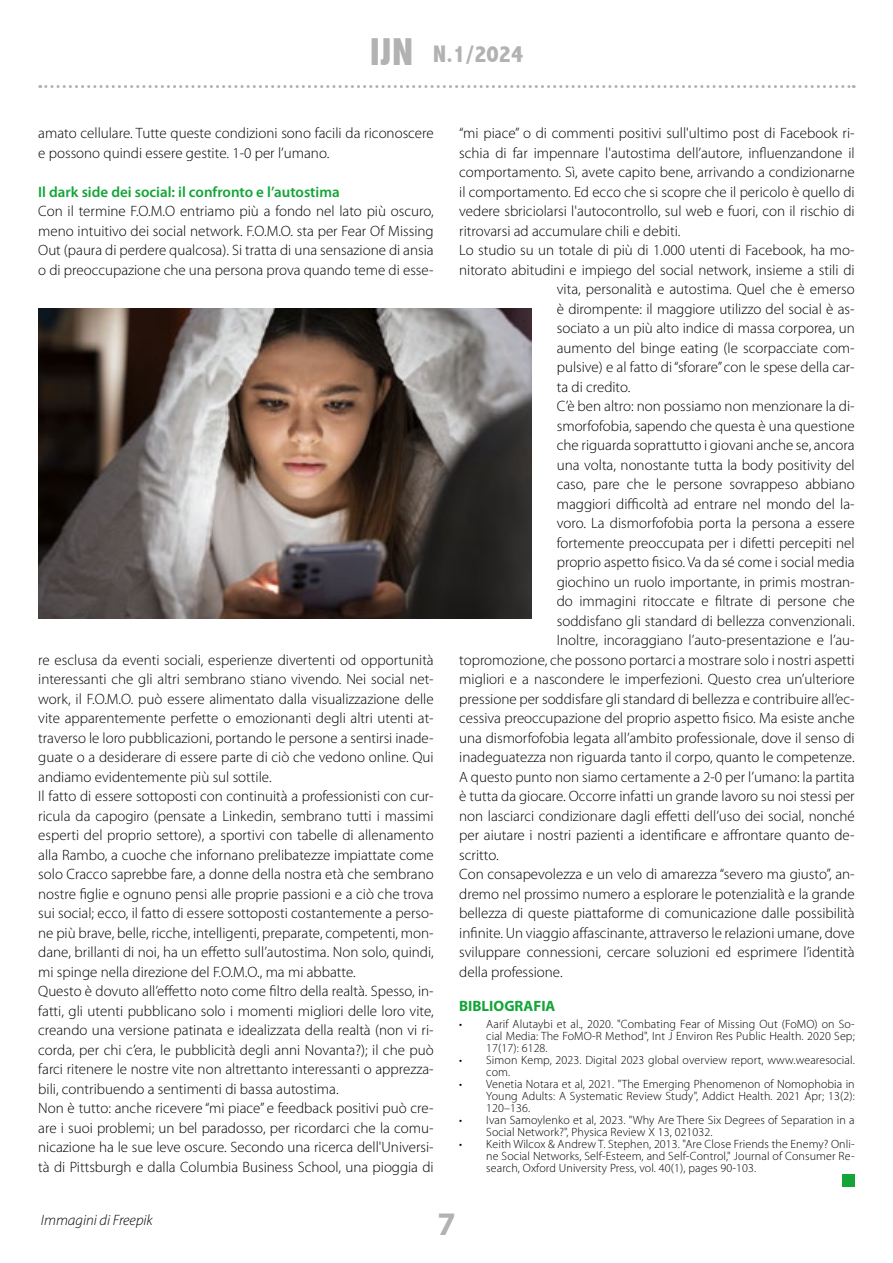
<style>
.page{position:relative;width:893px;height:1263px;background:#fff}
.page>*{position:absolute;margin:0;border:0;box-sizing:border-box;transform-origin:0 0}
.t1{font:700 33px "Myriad Pro";color:#b3b2b2}
.t2{font:800 condensed 24px "Abadi";color:#b3b2b2}
.t3{font:300 15px/19.5px "Myriad Pro";color:#000}
.t4{font:600 15px "Myriad Pro";color:#13a538}
.t5{font:italic 300 15px "Myriad Pro";color:#000}
.t6{font:700 15px "Myriad Pro";color:#13a538}
.t7{font:300 12px/12px "Myriad Pro";letter-spacing:.01em;color:#000;text-align:justify}
.s1{font-size:39px}
</style>
<div class="page">
<svg style="left:40px;top:85px;width:814px;height:3px"></svg>
<img style="left:38px;top:308px;width:493px;height:311px">
<div style="left:842px;top:1174px;width:13px;height:13px;background:#13a538"></div>
<h2 class="t2" style="left:370px;top:40px;width:155px"><span class="s1">IJN</span> N.1/2024</h2>
<p class="t3" style="left:38px;top:124px;width:397px">amato cellulare. Tutte queste condizioni sono facili da riconoscere e possono quindi essere gestite. 1-0 per l’umano.</p>
<p class="t4" style="left:38px;top:182px;width:303px">Il dark side dei social: il confronto e l’autostima</p>
<p class="t3" style="left:38px;top:202px;width:397px;text-align:justify">Con il termine F.O.M.O entriamo più a fondo nel lato più oscuro, meno intuitivo dei social network. F.O.M.O. sta per Fear Of Missing Out (paura di perdere qualcosa). Si tratta di una sensazione di ansia o di preoccupazione che una persona prova quando teme di esse-</p>
<p class="t3" style="left:38px;top:650px;width:397px">re esclusa da eventi sociali, esperienze divertenti od opportunità interessanti che gli altri sembrano stiano vivendo. Nei social net&shy;work, il F.O.M.O. può essere alimentato dalla visualizzazione delle vite apparentemente perfette o emozionanti degli altri utenti at&shy;traverso le loro pubblicazioni, portando le persone a sentirsi inade&shy;guate o a desiderare di essere parte di ciò che vedono online. Qui andiamo evidentemente più sul sottile.<br>Il fatto di essere sottoposti con continuità a professionisti con cur&shy;ricula da capogiro (pensate a Linkedin, sembrano tutti i massimi esperti del proprio settore), a sportivi con tabelle di allenamento alla Rambo, a cuoche che infornano prelibatezze impiattate come solo Cracco saprebbe fare, a donne della nostra età che sembrano nostre figlie e ognuno pensi alle proprie passioni e a ciò che trova sui social; ecco, il fatto di essere sottoposti costantemente a perso&shy;ne più brave, belle, ricche, intelligenti, preparate, competenti, mon&shy;dane, brillanti di noi, ha un effetto sull’autostima. Non solo, quindi, mi spinge nella direzione del F.O.M.O., ma mi abbatte.<br>Questo è dovuto all’effetto noto come filtro della realtà. Spesso, in&shy;fatti, gli utenti pubblicano solo i momenti migliori delle loro vite, creando una versione patinata e idealizzata della realtà (non vi ri&shy;corda, per chi c’era, le pubblicità degli anni Novanta?); il che può farci ritenere le nostre vite non altrettanto interessanti o apprezza&shy;bili, contribuendo a sentimenti di bassa autostima.<br>Non è tutto: anche ricevere “mi piace” e feedback positivi può cre&shy;are i suoi problemi; un bel paradosso, per ricordarci che la comu&shy;nicazione ha le sue leve oscure. Secondo una ricerca dell'Universi&shy;tà di Pittsburgh e dalla Columbia Business School, una pioggia di</p>
<p class="t3" style="left:459px;top:124px;width:397px">“mi piace” o di commenti positivi sull'ultimo post di Facebook ri-</p>
<p class="t3" style="left:459px;top:143px;width:397px">schia di far impennare l'autostima dell’autore, influenzandone il</p>
<p class="t3" style="left:459px;top:163px;width:397px">comportamento. Sì, avete capito bene, arrivando a condizionarne</p>
<p class="t3" style="left:459px;top:182px;width:397px">il comportamento. Ed ecco che si scopre che il pericolo è quello di</p>
<p class="t3" style="left:459px;top:202px;width:397px">vedere sbriciolarsi l'autocontrollo, sul web e fuori, con il rischio di</p>
<p class="t3" style="left:459px;top:221px;width:223px">ritrovarsi ad accumulare chili e debiti.</p>
<p class="t3" style="left:459px;top:241px;width:397px">Lo studio su un totale di più di 1.000 utenti di Facebook, ha mo-</p>
<p class="t3" style="left:459px;top:260px;width:397px">nitorato abitudini e impiego del social network, insieme a stili di</p>
<p class="t3" style="left:557px;top:280px;width:299px">vita, personalità e autostima. Quel che è emerso</p>
<p class="t3" style="left:557px;top:299px;width:299px">è dirompente: il maggiore utilizzo del social è as-</p>
<p class="t3" style="left:557px;top:319px;width:299px">sociato a un più alto indice di massa corporea, un</p>
<p class="t3" style="left:557px;top:338px;width:299px">aumento del binge eating (le scorpacciate com-</p>
<p class="t3" style="left:557px;top:358px;width:299px">pulsive) e al fatto di “sforare” con le spese della car-</p>
<p class="t3" style="left:557px;top:377px;width:75px">ta di credito.</p>
<p class="t3" style="left:557px;top:397px;width:299px">C’è ben altro: non possiamo non menzionare la di-</p>
<p class="t3" style="left:557px;top:416px;width:299px">smorfofobia, sapendo che questa è una questione</p>
<p class="t3" style="left:557px;top:436px;width:299px">che riguarda soprattutto i giovani anche se, ancora</p>
<p class="t3" style="left:557px;top:455px;width:299px">una volta, nonostante tutta la body positivity del</p>
<p class="t3" style="left:557px;top:475px;width:299px">caso, pare che le persone sovrappeso abbiano</p>
<p class="t3" style="left:557px;top:494px;width:299px">maggiori difficoltà ad entrare nel mondo del la-</p>
<p class="t3" style="left:557px;top:514px;width:299px">voro. La dismorfofobia porta la persona a essere</p>
<p class="t3" style="left:557px;top:533px;width:299px">fortemente preoccupata per i difetti percepiti nel</p>
<p class="t3" style="left:557px;top:553px;width:299px">proprio aspetto fisico. Va da sé come i social media</p>
<p class="t3" style="left:557px;top:572px;width:299px">giochino un ruolo importante, in primis mostran-</p>
<p class="t3" style="left:557px;top:592px;width:299px">do immagini ritoccate e filtrate di persone che</p>
<p class="t3" style="left:557px;top:611px;width:299px">soddisfano gli standard di bellezza convenzionali.</p>
<p class="t3" style="left:557px;top:631px;width:299px">Inoltre, incoraggiano l’auto-presentazione e l’au-</p>
<p class="t3" style="left:459px;top:650px;width:397px">topromozione, che possono portarci a mostrare solo i nostri aspetti</p>
<p class="t3" style="left:459px;top:670px;width:397px">migliori e a nascondere le imperfezioni. Questo crea un’ulteriore</p>
<p class="t3" style="left:459px;top:689px;width:397px">pressione per soddisfare gli standard di bellezza e contribuire all’ec-</p>
<p class="t3" style="left:459px;top:709px;width:397px">cessiva preoccupazione del proprio aspetto fisico. Ma esiste anche</p>
<p class="t3" style="left:459px;top:728px;width:397px">una dismorfofobia legata all’ambito professionale, dove il senso di</p>
<p class="t3" style="left:459px;top:748px;width:397px">inadeguatezza non riguarda tanto il corpo, quanto le competenze.</p>
<p class="t3" style="left:459px;top:767px;width:397px">A questo punto non siamo certamente a 2-0 per l’umano: la partita</p>
<p class="t3" style="left:459px;top:787px;width:397px">è tutta da giocare. Occorre infatti un grande lavoro su noi stessi per</p>
<p class="t3" style="left:459px;top:806px;width:397px">non lasciarci condizionare dagli effetti dell’uso dei social, nonché</p>
<p class="t3" style="left:459px;top:826px;width:397px">per aiutare i nostri pazienti a identificare e affrontare quanto de-</p>
<p class="t3" style="left:459px;top:845px;width:41px">scritto.</p>
<p class="t3" style="left:459px;top:865px;width:397px">Con consapevolezza e un velo di amarezza “severo ma giusto”, an-</p>
<p class="t3" style="left:459px;top:884px;width:397px">dremo nel prossimo numero a esplorare le potenzialità e la grande</p>
<p class="t3" style="left:459px;top:904px;width:397px">bellezza di queste piattaforme di comunicazione dalle possibilità</p>
<p class="t3" style="left:459px;top:923px;width:397px">infinite. Un viaggio affascinante, attraverso le relazioni umane, dove</p>
<p class="t3" style="left:459px;top:943px;width:397px">sviluppare connessioni, cercare soluzioni ed esprimere l’identità</p>
<p class="t3" style="left:459px;top:962px;width:105px">della professione.</p>
<p class="t6" style="left:459px;top:996px;width:98px">BIBLIOGRAFIA</p>
<p class="t7" style="left:486px;top:1018px;width:370px;text-indent:-27px">• Aarif Alutaybi et al., 2020. "Combating Fear of Missing Out (FoMO) on So&shy;cial Media: The FoMO-R Method", Int J Environ Res Public Health. 2020 Sep; 17(17): 6128.</p>
<p class="t7" style="left:486px;top:1054px;width:370px;text-indent:-27px">• Simon Kemp, 2023. Digital 2023 global overview report, www.wearesocial. com.</p>
<p class="t7" style="left:486px;top:1078px;width:370px;text-indent:-27px">• Venetia Notara et al, 2021. "The Emerging Phenomenon of Nomophobia in Young Adults: A Systematic Review Study", Addict Health. 2021 Apr; 13(2):<br>120–136.</p>
<p class="t7" style="left:486px;top:1114px;width:370px;text-indent:-27px">• Ivan Samoylenko et al, 2023. "Why Are There Six Degrees of Separation in a<br>Social Network?", Physica Review X 13, 021032.</p>
<p class="t7" style="left:486px;top:1138px;width:370px;text-indent:-27px">• Keith Wilcox &amp; Andrew T. Stephen, 2013. "Are Close Friends the Enemy? Onli&shy;ne Social Networks, Self-Esteem, and Self-Control," Journal of Consumer Re&shy;search, Oxford University Press, vol. 40(1), pages 90-103.</p>
<p class="t5" style="left:41px;top:1212px;width:113px">Immagini di Freepik</p>
<h1 class="t1" style="left:437px;top:1202px;width:20px">7</h1>
</div>
